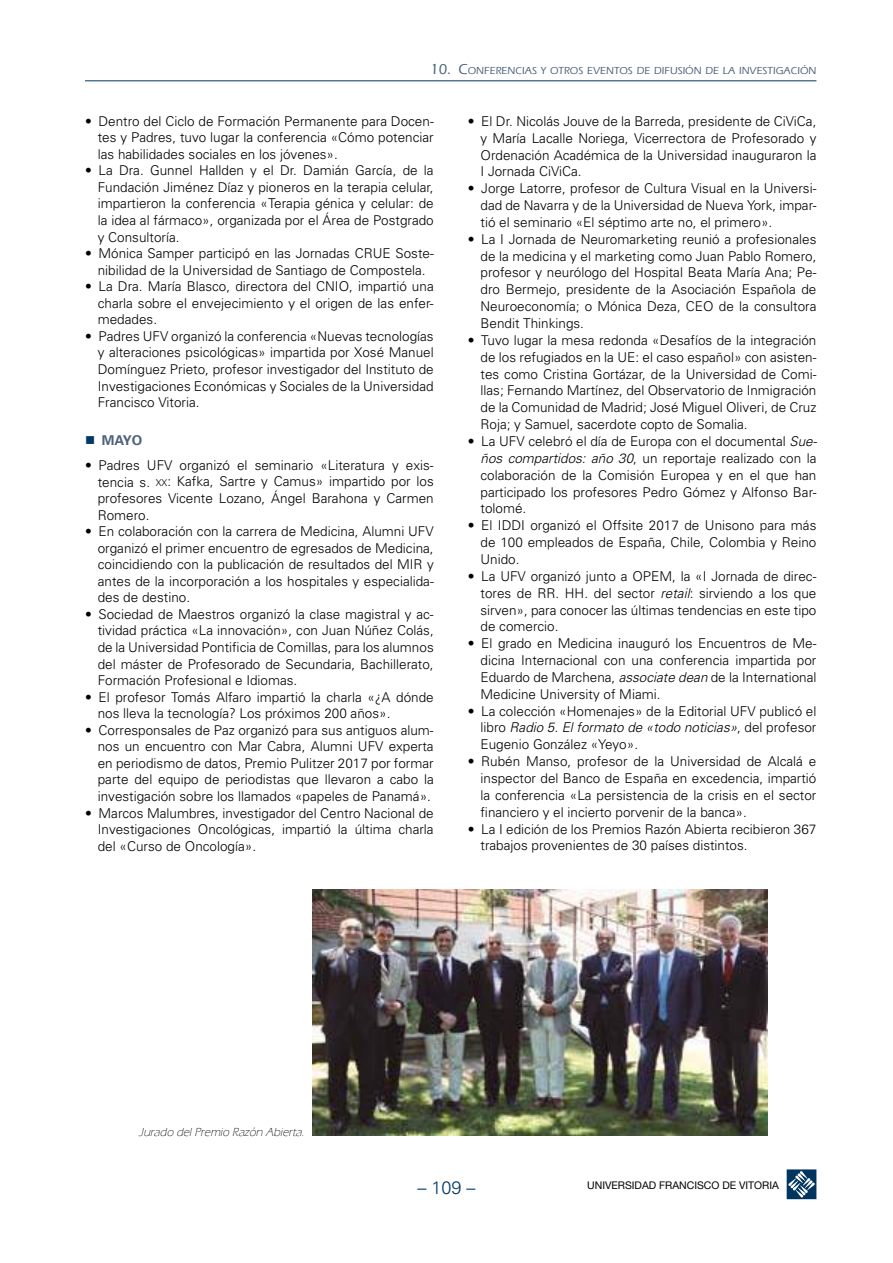
<style>
.page{position:relative;width:893px;height:1263px;background:#fff}
.page>*{position:absolute;margin:0;border:0;box-sizing:border-box;transform-origin:0 0}
.t1{font:300 18px "Univers";color:#003763}
.t2{font:300 13.5px/16.8px "Univers";color:#000;text-align:justify}
.t3{font:700 13.5px "Univers";color:#4e627d}
.t4{font:italic 300 12px "Eras ITC";color:#000}
.t5{font:500 10.5px "Eras ITC";color:#4e627d}
.t6{font:10.5px "Helvetica Neue";color:#000}
.s1{font-size:15px}
.s2{font-size:9.45px}
.s3{font-style:italic}
</style>
<div class="page">
<hr style="left:85px;top:80px;width:731px;height:1px;background:#003763">
<svg style="left:787px;top:1169px;width:29px;height:30px"></svg>
<img style="left:312px;top:890px;width:456px;height:246px">
<p class="t5" style="left:430px;top:65px;width:388px"><span class="s1">10. C</span>ONFERENCIAS Y OTROS EVENTOS DE DIFUSIÓN DE LA INVESTIGACIÓN</p>
<p class="t2" style="left:98px;top:112px;width:337px;text-indent:-13px">• Dentro del Ciclo de Formación Permanente para Docen&shy;tes y Padres, tuvo lugar la conferencia «Cómo potenciar las habilidades sociales en los jóvenes».</p>
<p class="t2" style="left:98px;top:162px;width:337px;text-indent:-13px">• La Dra. Gunnel Hallden y el Dr. Damián García, de la Fundación Jiménez Díaz y pioneros en la terapia celular, impartieron la conferencia «Terapia génica y celular: de la idea al fármaco», organizada por el Área de Postgrado y Consultoría.</p>
<p class="t2" style="left:85px;top:245px;width:350px;text-align:center">• Mónica Samper participó en las Jornadas CRUE Soste&shy;nibilidad de la Universidad de Santiago de Compostela.</p>
<p class="t2" style="left:98px;top:278px;width:337px;text-indent:-13px">• La Dra. María Blasco, directora del CNIO, impartió una charla sobre el envejecimiento y el origen de las enfer&shy;medades.</p>
<p class="t2" style="left:98px;top:327px;width:337px;text-indent:-13px">• Padres UFV organizó la conferencia «Nuevas tecnologías y alteraciones psicológicas» impartida por Xosé Manuel Domínguez Prieto, profesor investigador del Instituto de Investigaciones Económicas y Sociales de la Universidad Francisco Vitoria.</p>
<p class="t3" style="left:102px;top:431px;width:42px">MAYO</p>
<p class="t2" style="left:98px;top:457px;width:337px;text-indent:-13px">• Padres UFV organizó el seminario «Literatura y exis&shy;tencia s. <span class="s2">xx</span>: Kafka, Sartre y Camus» impartido por los profesores Vicente Lozano, Ángel Barahona y Carmen Romero.</p>
<p class="t2" style="left:98px;top:523px;width:337px;text-indent:-13px">• En colaboración con la carrera de Medicina, Alumni UFV organizó el primer encuentro de egresados de Medicina, coincidiendo con la publicación de resultados del MIR y antes de la incorporación a los hospitales y especialida&shy;des de destino.</p>
<p class="t2" style="left:98px;top:605px;width:337px;text-indent:-13px">• Sociedad de Maestros organizó la clase magistral y ac&shy;tividad práctica «La innovación», con Juan Núñez Colás, de la Universidad Pontificia de Comillas, para los alumnos del máster de Profesorado de Secundaria, Bachillerato, Formación Profesional e Idiomas.</p>
<p class="t2" style="left:98px;top:688px;width:337px;text-indent:-13px">• El profesor Tomás Alfaro impartió la charla «¿A dónde nos lleva la tecnología? Los próximos 200 años».</p>
<p class="t2" style="left:98px;top:721px;width:337px;text-indent:-13px">• Corresponsales de Paz organizó para sus antiguos alum&shy;nos un encuentro con Mar Cabra, Alumni UFV experta en periodismo de datos, Premio Pulitzer 2017 por formar parte del equipo de periodistas que llevaron a cabo la investigación sobre los llamados «papeles de Panamá».</p>
<p class="t2" style="left:98px;top:804px;width:337px;text-indent:-13px">• Marcos Malumbres, investigador del Centro Nacional de Investigaciones Oncológicas, impartió la última charla del «Curso de Oncología».</p>
<p class="t2" style="left:480px;top:112px;width:337px;text-indent:-13px">• El Dr. Nicolás Jouve de la Barreda, presidente de CiViCa, y María Lacalle Noriega, Vicerrectora de Profesorado y Ordenación Académica de la Universidad inauguraron la I Jornada CiViCa.</p>
<p class="t2" style="left:480px;top:180px;width:337px;text-indent:-13px">• Jorge Latorre, profesor de Cultura Visual en la Universi&shy;dad de Navarra y de la Universidad de Nueva York, impar&shy;tió el seminario «El séptimo arte no, el primero».</p>
<p class="t2" style="left:480px;top:230px;width:337px;text-indent:-13px">• La I Jornada de Neuromarketing reunió a profesionales de la medicina y el marketing como Juan Pablo Romero, profesor y neurólogo del Hospital Beata María Ana; Pe&shy;dro Bermejo, presidente de la Asociación Española de Neuroeconomía; o Mónica Deza, CEO de la consultora Bendit Thinkings.</p>
<p class="t2" style="left:480px;top:331px;width:337px;text-indent:-13px">• Tuvo lugar la mesa redonda «Desafíos de la integración de los refugiados en la UE: el caso español» con asisten&shy;tes como Cristina Gortázar, de la Universidad de Comi&shy;llas; Fernando Martínez, del Observatorio de Inmigración de la Comunidad de Madrid; José Miguel Oliveri, de Cruz Roja; y Samuel, sacerdote copto de Somalia.</p>
<p class="t2" style="left:480px;top:432px;width:338px;text-indent:-13px">• La UFV celebró el día de Europa con el documental <span class="s3">Sue&shy;ños compartidos: año 30</span>, un reportaje realizado con la colaboración de la Comisión Europea y en el que han participado los profesores Pedro Gómez y Alfonso Bar&shy;tolomé.</p>
<p class="t2" style="left:480px;top:517px;width:337px;text-indent:-13px">• El IDDI organizó el Offsite 2017 de Unisono para más de 100 empleados de España, Chile, Colombia y Reino Unido.</p>
<p class="t2" style="left:480px;top:567px;width:337px;text-indent:-13px">• La UFV organizó junto a OPEM, la «I Jornada de direc&shy;tores de RR. HH. del sector <span class="s3">retail</span>: sirviendo a los que sirven», para conocer las últimas tendencias en este tipo de comercio.</p>
<p class="t2" style="left:480px;top:635px;width:337px;text-indent:-13px">• El grado en Medicina inauguró los Encuentros de Me&shy;dicina Internacional con una conferencia impartida por Eduardo de Marchena, <span class="s3">associate dean</span> de la International Medicine University of Miami.</p>
<p class="t2" style="left:480px;top:702px;width:337px;text-indent:-13px">• La colección «Homenajes» de la Editorial UFV publicó el libro <span class="s3">Radio 5. El formato de «todo noticias»</span>, del profesor Eugenio González «Yeyo».</p>
<p class="t2" style="left:480px;top:752px;width:337px;text-indent:-13px">• Rubén Manso, profesor de la Universidad de Alcalá e inspector del Banco de España en excedencia, impartió la conferencia «La persistencia de la crisis en el sector financiero y el incierto porvenir de la banca».</p>
<p class="t2" style="left:480px;top:820px;width:337px;text-indent:-13px">• La I edición de los Premios Razón Abierta recibieron 367 trabajos provenientes de 30 países distintos.</p>
<p class="t4" style="left:139px;top:1125px;width:169px">Jurado delPremio Razón Abierta.</p>
<h1 class="t1" style="left:417px;top:1176px;width:60px">– 109 –</h1>
<p class="t6" style="left:587px;top:1178px;width:193px">UNIVERSIDAD FRANCISCO DE VITORIA</p>
</div>
